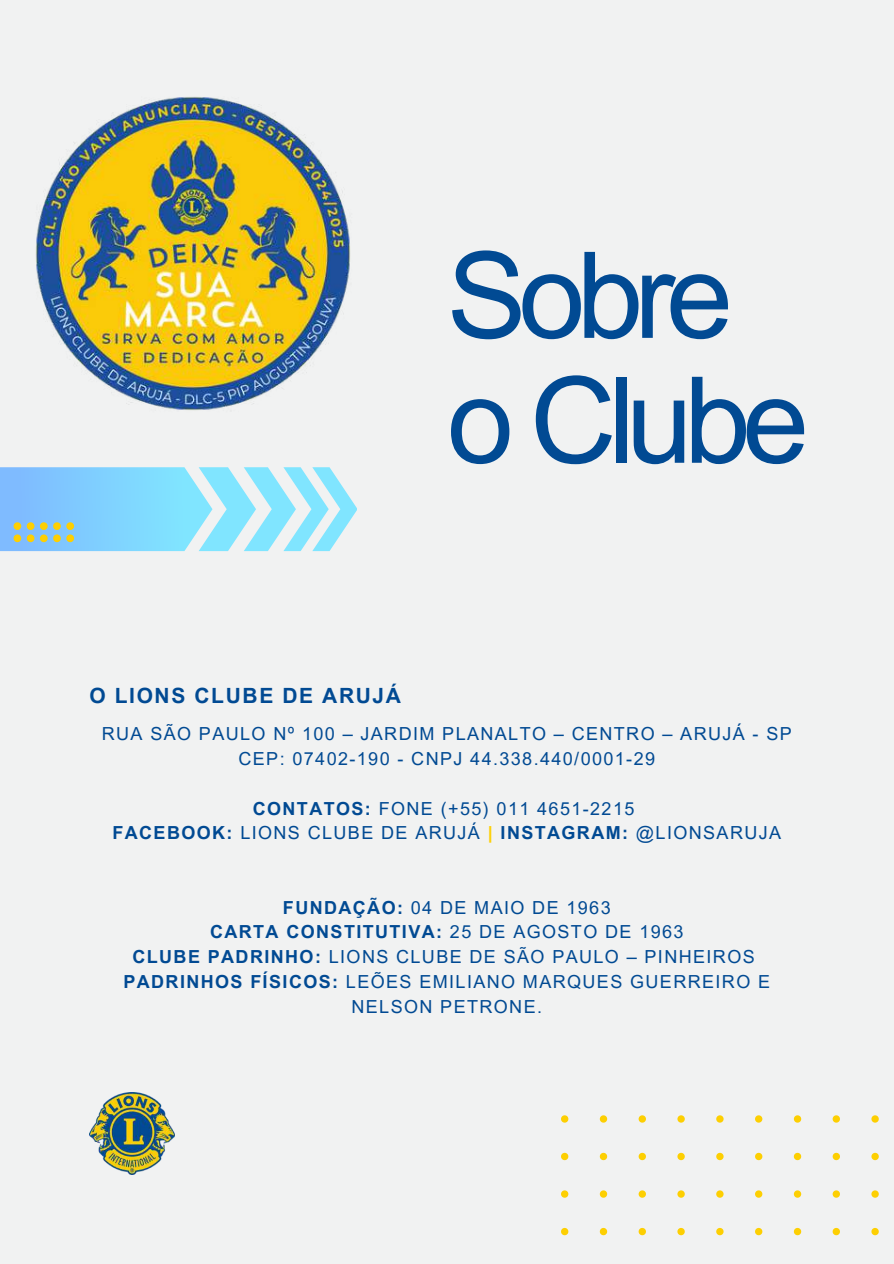
<style>
.page{position:relative;width:894px;height:1264px;background:#fff}
.page>*{position:absolute;margin:0;border:0;box-sizing:border-box;transform-origin:0 0}
.t1{font:120px/124.8px "Arial MT Pro";letter-spacing:-.07em;color:#014a93}
.t2{font:700 21px "Arial MT Pro";letter-spacing:.075em;color:#014a93}
.t3{font:18px/24.8px "Arial MT Pro";letter-spacing:.075em;color:#014a93;text-align:center}
.s1{font-weight:700}
.s2{font-weight:700;color:#fdcf02}
</style>
<div class="page">
<div style="left:0;top:0;width:893px;height:1263px;background:#f1f2f2"></div>
<img style="left:89px;top:1092px;width:86px;height:81px">
<svg style="left:561px;top:1115px;width:318px;height:121px"></svg>
<svg style="left:0;top:467px;width:357px;height:84px"></svg>
<img style="left:36px;top:97px;width:314px;height:313px">
<h1 class="t1" style="left:446px;top:248px;width:363px">Sobre o Clube</h1>
<p class="t2" style="left:89px;top:687px;width:313px">O LIONS CLUBE DE ARUJÁ</p>
<p class="t3" style="left:102px;top:724px;width:691px">RUA SÃO PAULO Nº 100 – JARDIM PLANALTO – CENTRO – ARUJÁ - SP<br>CEP: 07402-190 - CNPJ 44.338.440/0001-29</p>
<p class="t3" style="left:112px;top:798px;width:670px"><span class="s1">CONTATOS:</span> FONE (+55) 011 4651-2215<br><span class="s1">FACEBOOK:</span> LIONS CLUBE DE ARUJÁ <span class="s2">|</span> <span class="s1">INSTAGRAM:</span> @LIONSARUJA</p>
<p class="t3" style="left:123px;top:897px;width:648px"><span class="s1">FUNDAÇÃO:</span> 04 DE MAIO DE 1963<br><span class="s1">CARTA CONSTITUTIVA:</span> 25 DE AGOSTO DE 1963<br><span class="s1">CLUBE PADRINHO:</span> LIONS CLUBE DE SÃO PAULO – PINHEIROS <span class="s1">PADRINHOS FÍSICOS:</span> LEÕES EMILIANO MARQUES GUERREIRO E NELSON PETRONE.</p>
</div>
